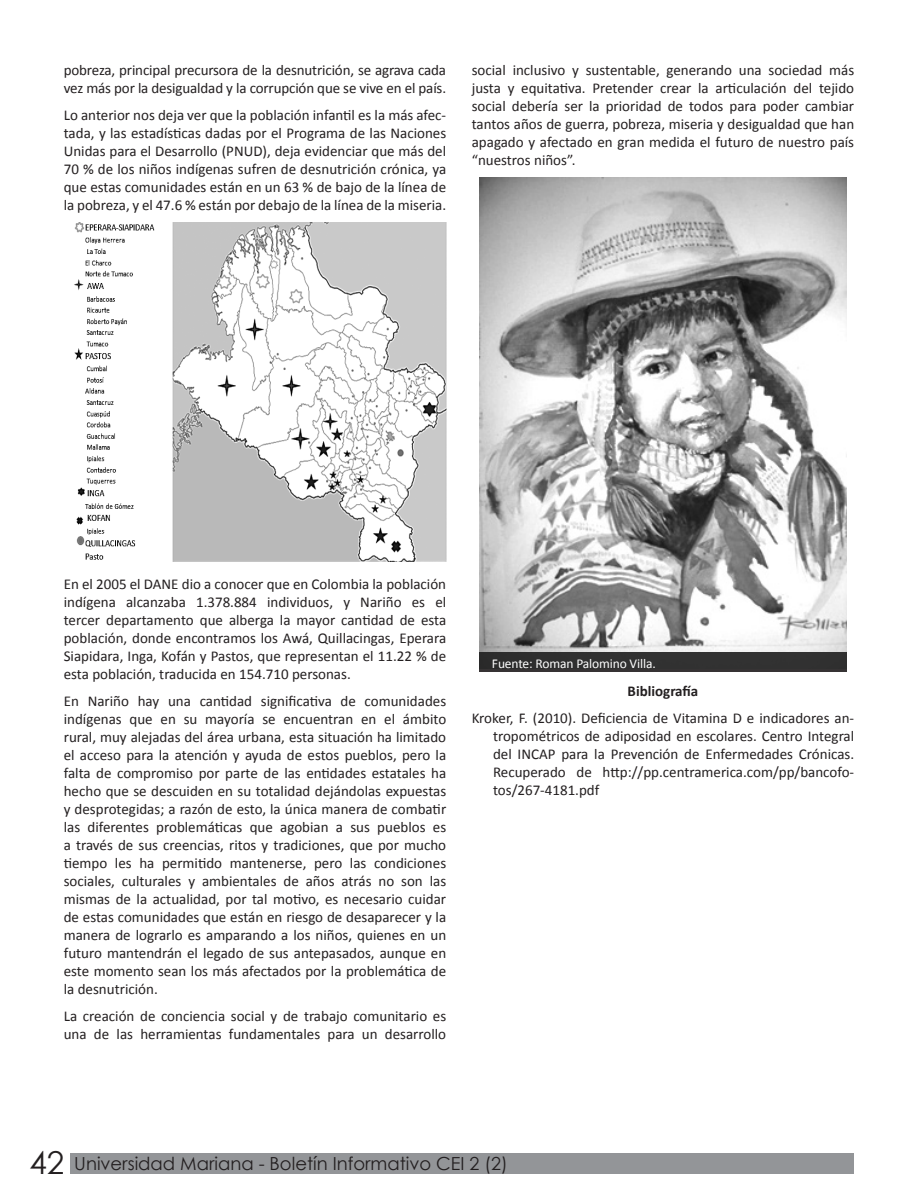
<style>
.page{position:relative;width:918px;height:1188px;background:#fff}
.page>*{position:absolute;margin:0;border:0;box-sizing:border-box;transform-origin:0 0}
.t1{font:18px "Century Gothic";color:#231f20}
.Cuerpo_texto_Boletín{font:15px/18px "Calibri";color:#231f20;text-align:justify}
.Bibliografía_Boletin{font:15px/18px "Calibri";color:#231f20;text-align:justify}
.Cuerpo_texto_Boletín-2{font:700 15px "Calibri";color:#231f20}
.t2{font:13.5px "Calibri";letter-spacing:-.01em;color:#fff}
.s1{font-size:31.5px}
</style>
<div class="page">
<div style="left:71px;top:1153px;width:783px;height:21px;background:#939598"></div>
<img style="left:74px;top:222px;width:373px;height:339px">
<img style="left:479px;top:177px;width:368px;height:475px">
<div style="left:479px;top:652px;width:368px;height:19px;background:#313131"></div>
<p class="Cuerpo_texto_Boletín" style="left:64px;top:61px;width:384px">pobreza, principal precursora de la desnutrición, se agrava cada vez más por la desigualdad y la corrupción que se vive en el país.</p>
<p class="Cuerpo_texto_Boletín" style="left:64px;top:106px;width:384px">Lo anterior nos deja ver que la población infantil es la más afec&shy;tada, y las estadísticas dadas por el Programa de las Naciones Unidas para el Desarrollo (PNUD), deja evidenciar que más del 70 % de los niños indígenas sufren de desnutrición crónica, ya que estas comunidades están en un 63 % de bajo de la línea de la pobreza, y el 47.6 % están por debajo de la línea de la miseria.</p>
<p class="Cuerpo_texto_Boletín" style="left:472px;top:61px;width:384px">social inclusivo y sustentable, generando una sociedad más justa y equitativa. Pretender crear la articulación del tejido social debería ser la prioridad de todos para poder cambiar tantos años de guerra, pobreza, miseria y desigualdad que han apagado y afectado en gran medida el futuro de nuestro país “nuestros niños”.</p>
<p class="Cuerpo_texto_Boletín" style="left:64px;top:575px;width:384px">En el 2005 el DANE dio a conocer que en Colombia la población indígena alcanzaba 1.378.884 individuos, y Nariño es el tercer departamento que alberga la mayor cantidad de esta población, donde encontramos los Awá, Quillacingas, Eperara Siapidara, Inga, Kofán y Pastos, que representan el 11.22 % de esta población, traducida en 154.710 personas.</p>
<p class="Cuerpo_texto_Boletín" style="left:64px;top:692px;width:384px">En Nariño hay una cantidad significativa de comunidades indígenas que en su mayoría se encuentran en el ámbito rural, muy alejadas del área urbana, esta situación ha limitado el acceso para la atención y ayuda de estos pueblos, pero la falta de compromiso por parte de las entidades estatales ha hecho que se descuiden en su totalidad dejándolas expuestas y desprotegidas; a razón de esto, la única manera de combatir las diferentes problemáticas que agobian a sus pueblos es a través de sus creencias, ritos y tradiciones, que por mucho tiempo les ha permitido mantenerse, pero las condiciones sociales, culturales y ambientales de años atrás no son las mismas de la actualidad, por tal motivo, es necesario cuidar de estas comunidades que están en riesgo de desaparecer y la manera de lograrlo es amparando a los niños, quienes en un futuro mantendrán el legado de sus antepasados, aunque en este momento sean los más afectados por la problemática de la desnutrición.</p>
<p class="Cuerpo_texto_Boletín" style="left:64px;top:1007px;width:384px">La creación de conciencia social y de trabajo comunitario es una de las herramientas fundamentales para un desarrollo</p>
<p class="t2" style="left:492px;top:655px;width:165px">Fuente: Roman Palomino Villa.</p>
<p class="Cuerpo_texto_Boletín-2" style="left:628px;top:681px;width:72px">Bibliografía</p>
<p class="Bibliografía_Boletin" style="left:493px;top:709px;width:363px;text-indent:-21px">Kroker, F. (2010). Deficiencia de Vitamina D e indicadores an&shy;tropométricos de adiposidad en escolares. Centro Integral del INCAP para la Prevención de Enfermedades Crónicas.<br>Recuperado de http://pp.centramerica.com/pp/bancofo&shy;tos/267-4181.pdf</p>
<p class="t1" style="left:29px;top:1151px;width:480px"><span class="s1">42</span> Universidad Mariana - Boletín Informativo CEI 2 (2)</p>
</div>
